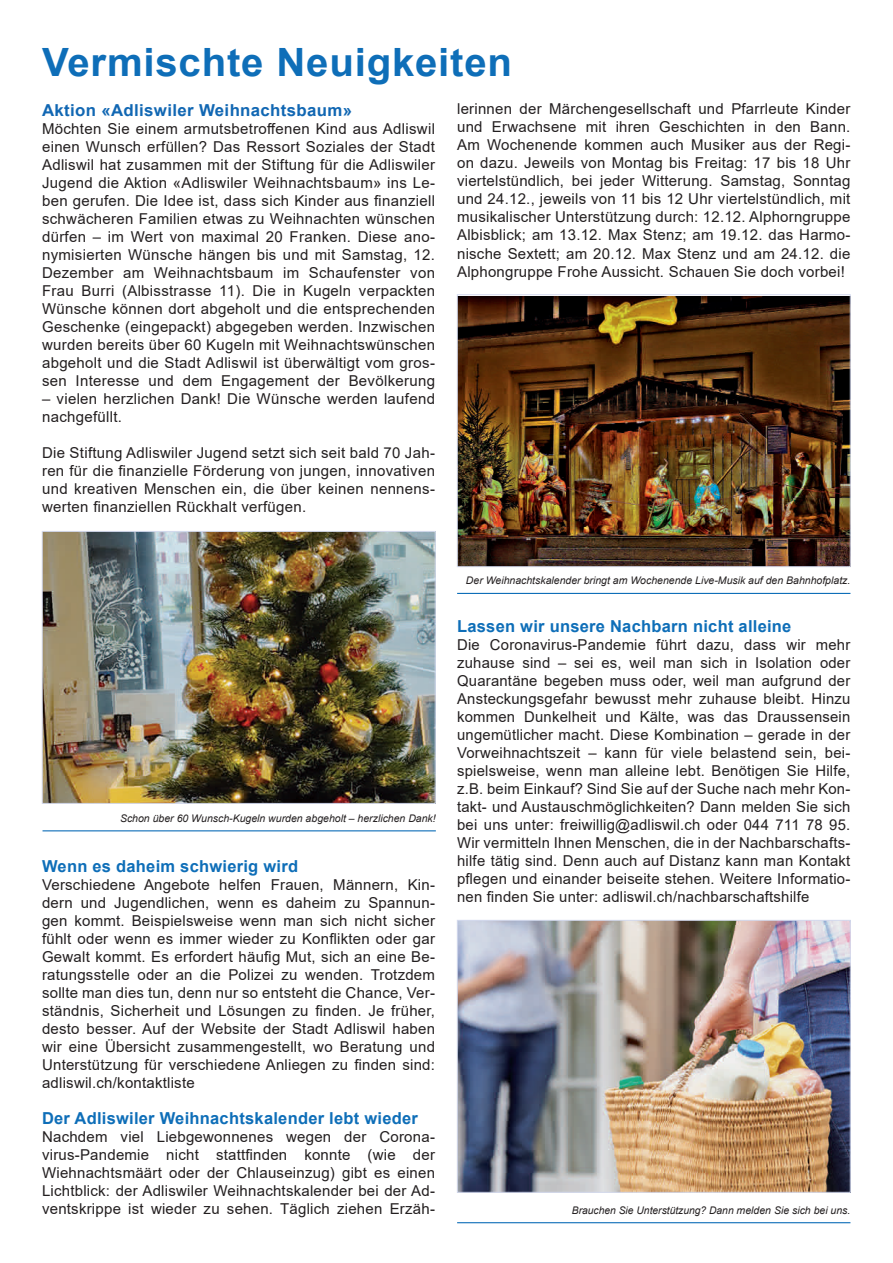
<style>
.page{position:relative;width:893px;height:1263px;background:#fff}
.page>*{position:absolute;margin:0;border:0;box-sizing:border-box;transform-origin:0 0}
.t1{font:700 39px "Arial";letter-spacing:.02em;color:#0e6eb8}
.Lauftext_richtig{font:700 16.5px "Arial";letter-spacing:.015em;color:#0e6eb8}
.t2{font:700 16.5px "Arial";letter-spacing:.02em;color:#1167b3}
.Lauftext_richtig-2{font:15px/18px "Arial";letter-spacing:.015em;color:#231f20;text-align:justify}
.Bildlegende{font:italic 10.5px "Arial";color:#231f20}
</style>
<div class="page">
<img style="left:44px;top:533px;width:389px;height:268px">
<div style="left:42px;top:531px;width:393px;height:272px;border:1px solid #d4daee"></div>
<img style="left:459px;top:296px;width:389px;height:269px">
<div style="left:457px;top:294px;width:393px;height:273px;border:1px solid #d4daee"></div>
<img style="left:459px;top:922px;width:389px;height:268px">
<div style="left:457px;top:920px;width:393px;height:272px;border:1px solid #d4daee"></div>
<hr style="left:457px;top:1222px;width:393px;height:1px;background:#0e6eb8">
<hr style="left:457px;top:593px;width:393px;height:1px;background:#0e6eb8">
<hr style="left:43px;top:830px;width:393px;height:1px;background:#0e6eb8">
<p class="t1" style="left:42px;top:35px;width:472px">Vermischte Neuigkeiten</p>
<p class="t2" style="left:42px;top:98px;width:312px">Aktion «Adliswiler Weihnachtsbaum»</p>
<p class="Lauftext_richtig-2" style="left:42px;top:119px;width:394px">Möchten Sie einem armutsbetroffenen Kind aus Adliswil einen Wunsch erfüllen? Das Ressort Soziales der Stadt Adliswil hat zusammen mit der Stiftung für die Adliswiler Jugend die Aktion «Adliswiler Weihnachtsbaum» ins Le&shy;ben gerufen. Die Idee ist, dass sich Kinder aus finanziell schwächeren Familien etwas zu Weihnachten wünschen dürfen – im Wert von maximal 20 Franken. Diese ano&shy;nymisierten Wünsche hängen bis und mit Samstag, 12.<br>Dezember am Weihnachtsbaum im Schaufenster von Frau Burri (Albisstrasse 11). Die in Kugeln verpackten Wünsche können dort abgeholt und die entsprechenden Geschenke (eingepackt) abgegeben werden. Inzwischen wurden bereits über 60 Kugeln mit Weihnachtswünschen abgeholt und die Stadt Adliswil ist überwältigt vom gros&shy;sen Interesse und dem Engagement der Bevölkerung</p>
<p class="Lauftext_richtig-2" style="left:42px;top:389px;width:394px">– vielen herzlichen Dank! Die Wünsche werden laufend nachgefüllt.</p>
<p class="Lauftext_richtig-2" style="left:42px;top:443px;width:394px">Die Stiftung Adliswiler Jugend setzt sich seit bald 70 Jah&shy;ren für die finanzielle Förderung von jungen, innovativen und kreativen Menschen ein, die über keinen nennens&shy;werten finanziellen Rückhalt verfügen.</p>
<p class="Lauftext_richtig-2" style="left:457px;top:100px;width:395px">lerinnen der Märchengesellschaft und Pfarrleute Kinder und Erwachsene mit ihren Geschichten in den Bann.<br>Am Wochenende kommen auch Musiker aus der Regi&shy;on dazu. Jeweils von Montag bis Freitag: 17 bis 18 Uhr viertelstündlich, bei jeder Witterung. Samstag, Sonntag und 24.12., jeweils von 11 bis 12 Uhr viertelstündlich, mit musikalischer Unterstützung durch: 12.12. Alphorngruppe Albisblick; am 13.12. Max Stenz; am 19.12. das Harmo&shy;nische Sextett; am 20.12. Max Stenz und am 24.12. die Alphongruppe Frohe Aussicht. Schauen Sie doch vorbei!</p>
<p class="Bildlegende" style="left:120px;top:811px;width:317px">Schon über 60 Wunsch-Kugeln wurden abgeholt – herzlichen Dank!</p>
<p class="Lauftext_richtig" style="left:42px;top:854px;width:258px">Wenn es daheim schwierig wird</p>
<p class="Lauftext_richtig-2" style="left:42px;top:875px;width:394px">Verschiedene Angebote helfen Frauen, Männern, Kin&shy;dern und Jugendlichen, wenn es daheim zu Spannun&shy;gen kommt. Beispielsweise wenn man sich nicht sicher fühlt oder wenn es immer wieder zu Konflikten oder gar Gewalt kommt. Es erfordert häufig Mut, sich an eine Be&shy;ratungsstelle oder an die Polizei zu wenden. Trotzdem sollte man dies tun, denn nur so entsteht die Chance, Ver&shy;ständnis, Sicherheit und Lösungen zu finden. Je früher, desto besser. Auf der Website der Stadt Adliswil haben wir eine Übersicht zusammengestellt, wo Beratung und Unterstützung für verschiedene Anliegen zu finden sind: adliswil.ch/kontaktliste</p>
<p class="Lauftext_richtig" style="left:42px;top:1106px;width:377px">Der Adliswiler Weihnachtskalender lebt wieder</p>
<p class="Lauftext_richtig-2" style="left:42px;top:1127px;width:394px">Nachdem viel Liebgewonnenes wegen der Corona&shy;virus-Pandemie nicht stattfinden konnte (wie der Wiehnachtsmäärt oder der Chlauseinzug) gibt es einen Lichtblick: der Adliswiler Weihnachtskalender bei der Ad&shy;ventskrippe ist wieder zu sehen. Täglich ziehen Erzäh-</p>
<p class="Bildlegende" style="left:466px;top:574px;width:386px">Der Weihnachtskalender bringt am Wochenende Live-Musik auf den Bahnhofplatz.</p>
<p class="Lauftext_richtig" style="left:457px;top:615px;width:336px">Lassen wir unsere Nachbarn nicht alleine</p>
<p class="Lauftext_richtig-2" style="left:457px;top:636px;width:395px">Die Coronavirus-Pandemie führt dazu, dass wir mehr zuhause sind – sei es, weil man sich in Isolation oder Quarantäne begeben muss oder, weil man aufgrund der Ansteckungsgefahr bewusst mehr zuhause bleibt. Hinzu kommen Dunkelheit und Kälte, was das Draussensein ungemütlicher macht. Diese Kombination – gerade in der Vorweihnachtszeit – kann für viele belastend sein, bei&shy;spielsweise, wenn man alleine lebt. Benötigen Sie Hilfe, z.B. beim Einkauf? Sind Sie auf der Suche nach mehr Kon&shy;takt- und Austauschmöglichkeiten? Dann melden Sie sich bei uns unter: freiwillig@adliswil.ch oder 044 711 78 95.<br>Wir vermitteln Ihnen Menschen, die in der Nachbarschafts&shy;hilfe tätig sind. Denn auch auf Distanz kann man Kontakt pflegen und einander beiseite stehen. Weitere Informatio&shy;nen finden Sie unter: adliswil.ch/nachbarschaftshilfe</p>
<p class="Bildlegende" style="left:572px;top:1203px;width:280px">Brauchen Sie Unterstützung? Dann melden Sie sich bei uns.</p>
</div>
